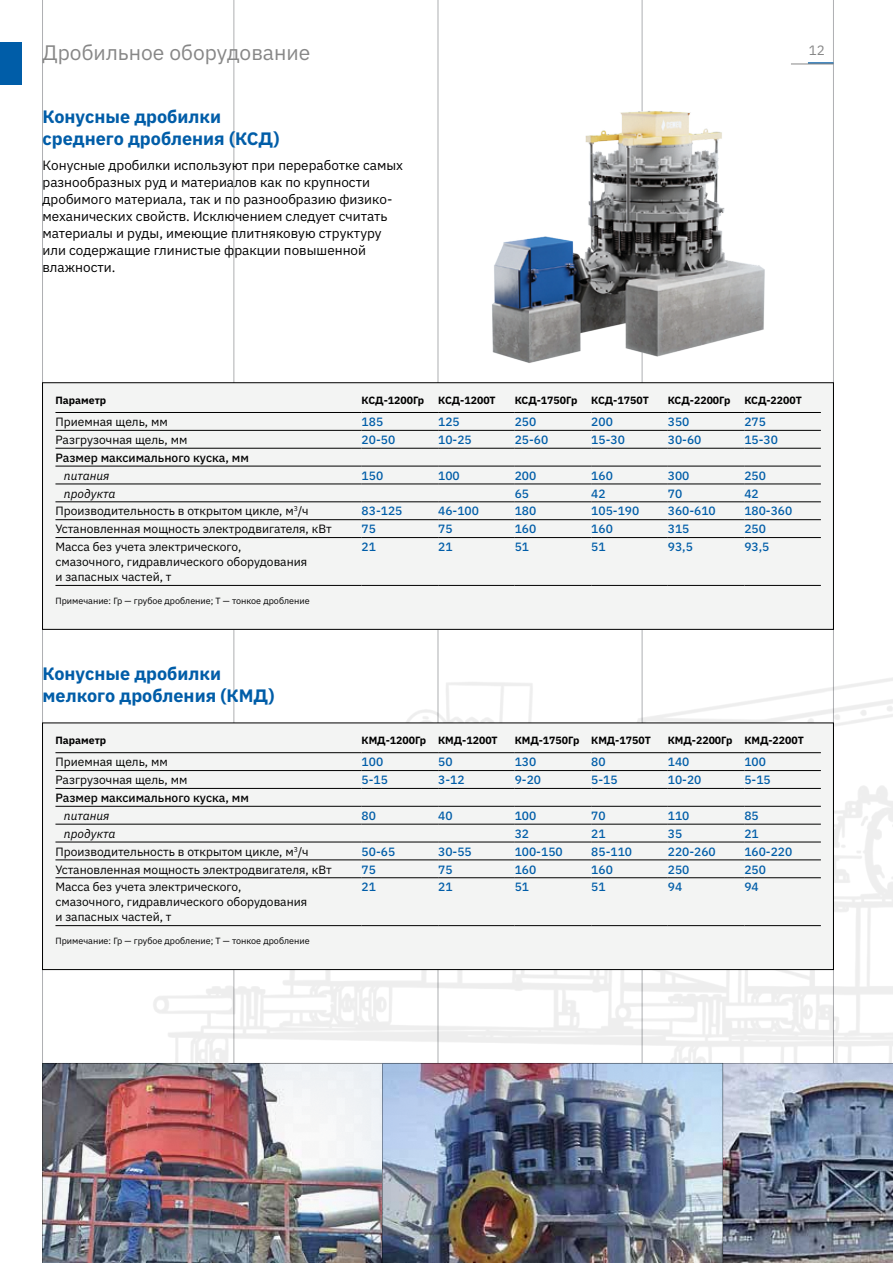
<style>
.page{position:relative;width:893px;height:1263px;background:#fff}
.page>*{position:absolute;margin:0;border:0;box-sizing:border-box;transform-origin:0 0}
.t1{font:21px "IBM Plex Sans";color:#878787}
.t2{font:700 18px/21.3px "IBM Plex Sans";color:#005da8}
.t3{font:13.5px/17px "IBM Plex Sans";color:#000}
.t4{font:13.5px "IBM Plex Sans";color:#878787}
.t5{font:12px/15px "IBM Plex Sans";color:#000}
.t6{font:500 12px "IBM Plex Sans";color:#005da8}
.t7{font:500 12px "IBM Plex Sans";color:#000}
.t8{font:italic 12px "IBM Plex Sans";color:#000}
.t9{font:700 10.5px "IBM Plex Sans";color:#000}
.t10{font:9px "IBM Plex Sans";color:#000}
</style>
<div class="page">
<hr style="left:42px;top:0;width:1px;height:1263px;background:#aeafb2">
<hr style="left:234px;top:0;width:1px;height:1263px;background:#aeafb2">
<hr style="left:438px;top:0;width:1px;height:1263px;background:#aeafb2">
<hr style="left:642px;top:0;width:1px;height:1263px;background:#aeafb2">
<hr style="left:833px;top:0;width:1px;height:1263px;background:#aeafb2">
<hr style="left:808px;top:62px;width:25px;height:2px;background:#005da8">
<hr style="left:791px;top:64px;width:42px;height:1px;background:#878787">
<svg style="left:0;top:43px;width:21px;height:42px"></svg>
<img style="left:77px;top:198px;width:816px;height:864px">
<svg style="left:42px;top:382px;width:792px;height:248px"></svg>
<svg style="left:42px;top:722px;width:792px;height:248px"></svg>
<div style="left:438px;top:98px;width:396px;height:272px;background:#89b3df;opacity:.2"></div>
<div style="left:41px;top:1061px;width:344px;height:202px;background:#89b3df;opacity:.2"></div>
<div style="left:381px;top:1062px;width:344px;height:201px;background:#89b3df;opacity:.2"></div>
<div style="left:721px;top:1062px;width:172px;height:201px;background:#89b3df;opacity:.2"></div>
<h1 class="t1" style="left:43px;top:36px;width:269px">Дробильное оборудование</h1>
<h2 class="t2" style="left:43px;top:105px;width:239px">Конусные дробилки среднего дробления (КСД)</h2>
<p class="t3" style="left:43px;top:156px;width:362px">Конусные дробилки используют при переработке самых разнообразных руд и материалов как по крупности дробимого материала, так и по разнообразию физико&shy;механических свойств. Исключением следует считать материалы и руды, имеющие плитняковую структуру или содержащие глинистые фракции повышенной влажности.</p>
<p class="t4" style="left:809px;top:40px;width:18px">12</p>
<p class="t9" style="left:55px;top:392px;width:52px">Параметр</p>
<p class="t9" style="left:362px;top:392px;width:64px">КСД-1200Гр</p>
<p class="t9" style="left:438px;top:392px;width:59px">КСД-1200Т</p>
<p class="t9" style="left:515px;top:392px;width:64px">КСД-1750Гр</p>
<p class="t9" style="left:591px;top:392px;width:59px">КСД-1750Т</p>
<p class="t9" style="left:668px;top:392px;width:64px">КСД-2200Гр</p>
<p class="t9" style="left:744px;top:392px;width:59px">КСД-2200Т</p>
<p class="t5" style="left:55px;top:413px;width:114px">Приемная щель, мм</p>
<p class="t6" style="left:362px;top:412px;width:23px">185</p>
<p class="t6" style="left:438px;top:412px;width:23px">125</p>
<p class="t6" style="left:515px;top:412px;width:23px">250</p>
<p class="t6" style="left:591px;top:412px;width:23px">200</p>
<p class="t6" style="left:668px;top:412px;width:23px">350</p>
<p class="t6" style="left:744px;top:412px;width:23px">275</p>
<p class="t5" style="left:55px;top:431px;width:133px">Разгрузочная щель, мм</p>
<p class="t6" style="left:362px;top:430px;width:35px">20-50</p>
<p class="t6" style="left:438px;top:430px;width:35px">10-25</p>
<p class="t6" style="left:515px;top:430px;width:35px">25-60</p>
<p class="t6" style="left:591px;top:430px;width:35px">15-30</p>
<p class="t6" style="left:668px;top:430px;width:35px">30-60</p>
<p class="t6" style="left:744px;top:430px;width:35px">15-30</p>
<p class="t7" style="left:55px;top:448px;width:195px">Размер максимального куска, мм</p>
<p class="t8" style="left:64px;top:466px;width:47px">питания</p>
<p class="t6" style="left:362px;top:466px;width:23px">150</p>
<p class="t6" style="left:438px;top:466px;width:23px">100</p>
<p class="t6" style="left:515px;top:466px;width:23px">200</p>
<p class="t6" style="left:591px;top:466px;width:23px">160</p>
<p class="t6" style="left:668px;top:466px;width:23px">300</p>
<p class="t6" style="left:744px;top:466px;width:23px">250</p>
<p class="t8" style="left:64px;top:484px;width:53px">продукта</p>
<p class="t6" style="left:515px;top:484px;width:16px">65</p>
<p class="t6" style="left:591px;top:484px;width:16px">42</p>
<p class="t6" style="left:668px;top:484px;width:16px">70</p>
<p class="t6" style="left:744px;top:484px;width:16px">42</p>
<p class="t5" style="left:55px;top:503px;width:255px">Производительность в открытом цикле, м<sup>3</sup>/ч</p>
<p class="t6" style="left:362px;top:502px;width:42px">83-125</p>
<p class="t6" style="left:438px;top:502px;width:42px">46-100</p>
<p class="t6" style="left:515px;top:502px;width:23px">180</p>
<p class="t6" style="left:591px;top:502px;width:50px">105-190</p>
<p class="t6" style="left:668px;top:502px;width:50px">360-610</p>
<p class="t6" style="left:744px;top:502px;width:50px">180-360</p>
<p class="t5" style="left:55px;top:520px;width:278px">Установленная мощность электродвигателя, кВт</p>
<p class="t6" style="left:362px;top:520px;width:16px">75</p>
<p class="t6" style="left:438px;top:520px;width:16px">75</p>
<p class="t6" style="left:515px;top:520px;width:23px">160</p>
<p class="t6" style="left:591px;top:520px;width:23px">160</p>
<p class="t6" style="left:668px;top:520px;width:23px">315</p>
<p class="t6" style="left:744px;top:520px;width:23px">250</p>
<p class="t5" style="left:55px;top:538px;width:253px">Масса без учета электрического, смазочного, гидравлического оборудования и запасных частей, т</p>
<p class="t6" style="left:362px;top:538px;width:16px">21</p>
<p class="t6" style="left:438px;top:538px;width:16px">21</p>
<p class="t6" style="left:515px;top:538px;width:16px">51</p>
<p class="t6" style="left:591px;top:538px;width:16px">51</p>
<p class="t6" style="left:668px;top:538px;width:27px">93,5</p>
<p class="t6" style="left:744px;top:538px;width:27px">93,5</p>
<p class="t10" style="left:55px;top:594px;width:256px">Примечание: Гр — грубое дробление; Т — тонкое дробление</p>
<h2 class="t2" style="left:43px;top:662px;width:234px">Конусные дробилки мелкого дробления (КМД)</h2>
<p class="t9" style="left:55px;top:732px;width:52px">Параметр</p>
<p class="t9" style="left:362px;top:732px;width:138px">КМД-1200Гр КМД-1200Т</p>
<p class="t9" style="left:515px;top:732px;width:138px">КМД-1750Гр КМД-1750Т</p>
<p class="t9" style="left:668px;top:732px;width:138px">КМД-2200Гр КМД-2200Т</p>
<p class="t5" style="left:55px;top:753px;width:114px">Приемная щель, мм</p>
<p class="t6" style="left:362px;top:753px;width:23px">100</p>
<p class="t6" style="left:438px;top:753px;width:16px">50</p>
<p class="t6" style="left:515px;top:753px;width:23px">130</p>
<p class="t6" style="left:591px;top:753px;width:16px">80</p>
<p class="t6" style="left:668px;top:753px;width:23px">140</p>
<p class="t6" style="left:744px;top:753px;width:23px">100</p>
<p class="t5" style="left:55px;top:771px;width:133px">Разгрузочная щель, мм</p>
<p class="t6" style="left:362px;top:770px;width:28px">5-15</p>
<p class="t6" style="left:438px;top:770px;width:28px">3-12</p>
<p class="t6" style="left:515px;top:770px;width:28px">9-20</p>
<p class="t6" style="left:591px;top:770px;width:28px">5-15</p>
<p class="t6" style="left:668px;top:770px;width:35px">10-20</p>
<p class="t6" style="left:744px;top:770px;width:28px">5-15</p>
<p class="t7" style="left:55px;top:788px;width:195px">Размер максимального куска, мм</p>
<p class="t8" style="left:64px;top:806px;width:47px">питания</p>
<p class="t6" style="left:362px;top:806px;width:16px">80</p>
<p class="t6" style="left:438px;top:806px;width:16px">40</p>
<p class="t6" style="left:515px;top:806px;width:23px">100</p>
<p class="t6" style="left:591px;top:806px;width:16px">70</p>
<p class="t6" style="left:668px;top:806px;width:23px">110</p>
<p class="t6" style="left:744px;top:806px;width:16px">85</p>
<p class="t8" style="left:64px;top:824px;width:53px">продукта</p>
<p class="t6" style="left:515px;top:824px;width:16px">32</p>
<p class="t6" style="left:591px;top:824px;width:16px">21</p>
<p class="t6" style="left:668px;top:824px;width:16px">35</p>
<p class="t6" style="left:744px;top:824px;width:16px">21</p>
<p class="t5" style="left:55px;top:843px;width:255px">Производительность в открытом цикле, м<sup>3</sup>/ч</p>
<p class="t6" style="left:362px;top:842px;width:35px">50-65</p>
<p class="t6" style="left:438px;top:842px;width:35px">30-55</p>
<p class="t6" style="left:515px;top:842px;width:50px">100-150</p>
<p class="t6" style="left:591px;top:842px;width:42px">85-110</p>
<p class="t6" style="left:668px;top:842px;width:50px">220-260</p>
<p class="t6" style="left:744px;top:842px;width:50px">160-220</p>
<p class="t5" style="left:55px;top:861px;width:278px">Установленная мощность электродвигателя, кВт</p>
<p class="t6" style="left:362px;top:860px;width:16px">75</p>
<p class="t6" style="left:438px;top:860px;width:16px">75</p>
<p class="t6" style="left:515px;top:860px;width:23px">160</p>
<p class="t6" style="left:591px;top:860px;width:23px">160</p>
<p class="t6" style="left:668px;top:860px;width:23px">250</p>
<p class="t6" style="left:744px;top:860px;width:23px">250</p>
<p class="t5" style="left:55px;top:879px;width:253px">Масса без учета электрического, смазочного, гидравлического оборудования и запасных частей, т</p>
<p class="t6" style="left:362px;top:878px;width:16px">21</p>
<p class="t6" style="left:438px;top:878px;width:16px">21</p>
<p class="t6" style="left:515px;top:878px;width:16px">51</p>
<p class="t6" style="left:591px;top:878px;width:16px">51</p>
<p class="t6" style="left:668px;top:878px;width:16px">94</p>
<p class="t6" style="left:744px;top:878px;width:16px">94</p>
<p class="t10" style="left:55px;top:934px;width:256px">Примечание: Гр — грубое дробление; Т — тонкое дробление</p>
</div>
